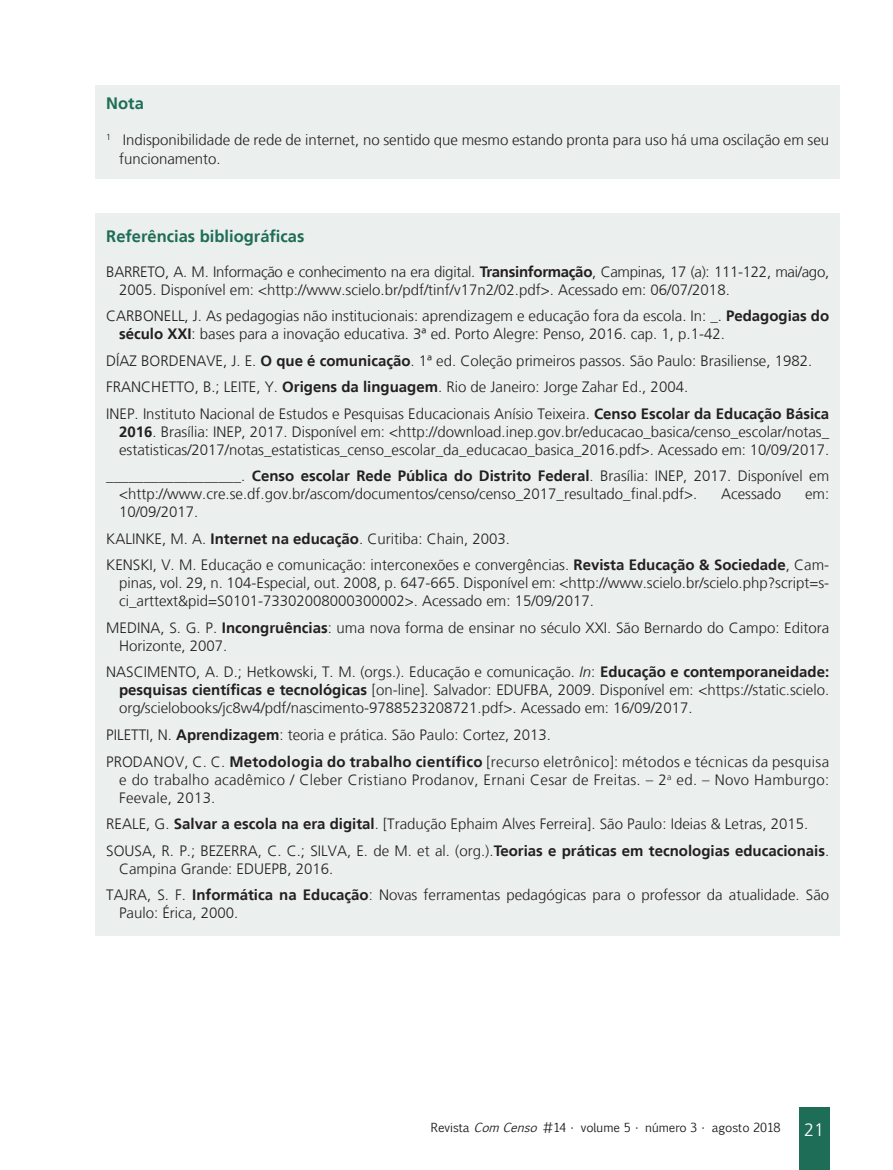
<style>
.page{position:relative;width:893px;height:1170px;background:#fff}
.page>*{position:absolute;margin:0;border:0;box-sizing:border-box;transform-origin:0 0}
.t1{font:300 18px "Frutiger LT";color:#fff}
.Subtítulo_VERDE_ARTI{font:700 16.5px "Frutiger LT";color:#1e6d56}
.Miolo__10{font:300 15px/18px "Frutiger LT";color:#231f20}
.Miolo__10-2{font:300 15px/18px "Frutiger LT";letter-spacing:-.02em;color:#231f20}
.t2{font:12px "Euphemia CAS";color:#231f20}
.s1{font-weight:700}
.s2{font-style:italic}
</style>
<div class="page">
<div style="left:799px;top:1107px;width:30px;height:62px;background:#1e6d56"></div>
<div style="left:96px;top:213px;width:744px;height:722px;background:#ebefed"></div>
<div style="left:96px;top:85px;width:744px;height:94px;background:#ebefed"></div>
<p class="Subtítulo_VERDE_ARTI" style="left:106px;top:93px;width:39px">Nota</p>
<p class="Miolo__10" style="left:119px;top:130px;width:712px;line-height:19.5px;text-indent:-13px"><sup>1</sup> Indisponibilidade de rede de internet, no sentido que mesmo estando pronta para uso há uma oscilação em seu funcionamento.</p>
<p class="Subtítulo_VERDE_ARTI" style="left:106px;top:226px;width:200px">Referências bibliográficas</p>
<p class="Miolo__10-2" style="left:119px;top:263px;width:712px;text-indent:-13px">BARRETO, A. M. Informação e conhecimento na era digital. <span class="s1">Transinformação</span>, Campinas, 17 (a): 111-122, mai/ago,<br>2005. Disponível em: &lt;http://www.scielo.br/pdf/tinf/v17n2/02.pdf&gt;. Acessado em: 06/07/2018.</p>
<p class="Miolo__10" style="left:119px;top:307px;width:712px;text-indent:-13px">CARBONELL, J. As pedagogias não institucionais: aprendizagem e educação fora da escola. In: _. <span class="s1">Pedagogias do século XXI</span>: bases para a inovação educativa. 3ª ed. Porto Alegre: Penso, 2016. cap. 1, p.1-42.</p>
<p class="Miolo__10" style="left:106px;top:352px;width:707px">DÍAZ BORDENAVE, J. E. <span class="s1">O que é comunicação</span>. 1ª ed. Coleção primeiros passos. São Paulo: Brasiliense, 1982.</p>
<p class="Miolo__10" style="left:106px;top:378px;width:583px">FRANCHETTO, B.; LEITE, Y. <span class="s1">Origens da linguagem</span>. Rio de Janeiro: Jorge Zahar Ed., 2004.</p>
<p class="Miolo__10" style="left:119px;top:405px;width:712px;text-align:justify;text-indent:-13px">INEP. Instituto Nacional de Estudos e Pesquisas Educacionais Anísio Teixeira. <span class="s1">Censo Escolar da Educação Básica 2016</span>. Brasília: INEP, 2017. Disponível em: &lt;http://download.inep.gov.br/educacao_basica/censo_escolar/notas_ estatisticas/2017/notas_estatisticas_censo_escolar_da_educacao_basica_2016.pdf&gt;. Acessado em: 10/09/2017.</p>
<p class="Miolo__10" style="left:119px;top:467px;width:712px;text-indent:-13px">__________________. <span class="s1">Censo escolar Rede Pública do Distrito Federal</span>. Brasília: INEP, 2017. Disponível em &lt;http://www.cre.se.df.gov.br/ascom/documentos/censo/censo_2017_resultado_final.pdf&gt;.</p>
<p class="Miolo__10" style="left:721px;top:485px;width:62px">Acessado</p>
<p class="Miolo__10" style="left:805px;top:485px;width:26px">em:</p>
<p class="Miolo__10" style="left:119px;top:503px;width:81px">10/09/2017.</p>
<p class="Miolo__10" style="left:106px;top:530px;width:405px">KALINKE, M. A. <span class="s1">Internet na educação</span>. Curitiba: Chain, 2003.</p>
<p class="Miolo__10" style="left:119px;top:556px;width:712px;text-align:justify;text-indent:-13px">KENSKI, V. M. Educação e comunicação: interconexões e convergências. <span class="s1">Revista Educação &amp; Sociedade</span>, Cam&shy;pinas, vol. 29, n. 104-Especial, out. 2008, p. 647-665. Disponível em: &lt;http://www.scielo.br/scielo.php?script=s&shy;ci_arttext&amp;pid=S0101-73302008000300002&gt;. Acessado em: 15/09/2017.</p>
<p class="Miolo__10" style="left:119px;top:619px;width:712px;text-indent:-13px">MEDINA, S. G. P. <span class="s1">Incongruências</span>: uma nova forma de ensinar no século XXI. São Bernardo do Campo: Editora<br>Horizonte, 2007.</p>
<p class="Miolo__10" style="left:119px;top:663px;width:712px;text-align:justify;text-indent:-13px">NASCIMENTO, A. D.; Hetkowski, T. M. (orgs.). Educação e comunicação. <span class="s2">In</span>: <span class="s1">Educação e contemporaneidade: pesquisas científicas e tecnológicas</span> [on-line]. Salvador: EDUFBA, 2009. Disponível em: &lt;https://static.scielo. org/scielobooks/jc8w4/pdf/nascimento-9788523208721.pdf&gt;. Acessado em: 16/09/2017.</p>
<p class="Miolo__10" style="left:106px;top:726px;width:446px">PILETTI, N. <span class="s1">Aprendizagem</span>: teoria e prática. São Paulo: Cortez, 2013.</p>
<p class="Miolo__10" style="left:119px;top:752px;width:712px;text-align:justify;text-indent:-13px">PRODANOV, C. C. <span class="s1">Metodologia do trabalho científico</span> [recurso eletrônico]: métodos e técnicas da pesquisa e do trabalho acadêmico / Cleber Cristiano Prodanov, Ernani Cesar de Freitas. – 2<sup>a</sup> ed. – Novo Hamburgo:<br>Feevale, 2013.</p>
<p class="Miolo__10" style="left:106px;top:815px;width:703px">REALE, G. <span class="s1">Salvar a escola na era digital</span>. [Tradução Ephaim Alves Ferreira]. São Paulo: Ideias &amp; Letras, 2015.</p>
<p class="Miolo__10" style="left:119px;top:841px;width:712px;text-indent:-13px">SOUSA, R. P.; BEZERRA, C. C.; SILVA, E. de M. et al. (org.).<span class="s1">Teorias e práticas em tecnologias educacionais</span>.<br>Campina Grande: EDUEPB, 2016.</p>
<p class="Miolo__10" style="left:119px;top:886px;width:712px;text-indent:-13px">TAJRA, S. F. <span class="s1">Informática na Educação</span>: Novas ferramentas pedagógicas para o professor da atualidade. São<br>Paulo: Érica, 2000.</p>
<p class="t2" style="left:431px;top:1119px;width:351px">Revista <span class="s2">ComCenso</span> #14 • volume 5 • número 3 • agosto 2018</p>
<p class="t1" style="left:804px;top:1119px;width:22px">21</p>
</div>
